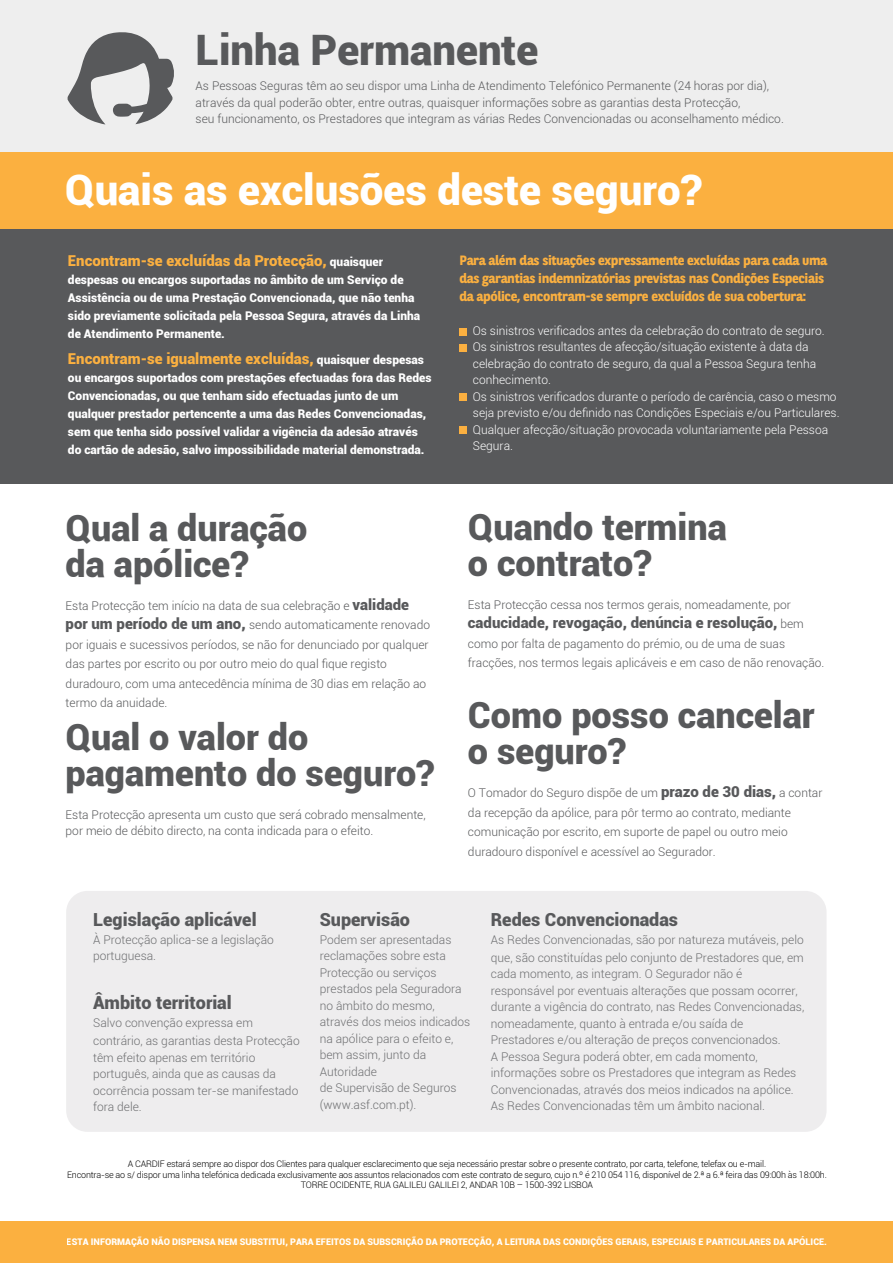
<style>
.page{position:relative;width:893px;height:1263px;background:#fff}
.page>*{position:absolute;margin:0;border:0;box-sizing:border-box;transform-origin:0 0}
.t1{font:900 42px "Roboto";color:#fff}
.t2{font:900 42px "Roboto";color:#58595b}
.t3{font:900 36px/36px "Roboto";color:#58595b}
.t4{font:900 18px "Roboto";color:#58595b}
.t5{font:900 15px "Roboto";color:#fbb040}
.t6{font:900 15px "Roboto";color:#58595b}
.t7{font:700 13.5px/18px "BNPP Sans";letter-spacing:-.025em;color:#fbb040}
.t8{font:300 12px/19.5px "Roboto";color:#58595b}
.t9{font:300 12px/16.5px "Roboto";color:#6e6f71}
.t10{font:900 12px/18px "Roboto";color:#fff}
.t11{font:300 12px/16.5px "Roboto";color:#fff}
.t12{font:900 9.15px "Roboto";color:#fff}
.t13{font:300 9px/10.5px "Roboto";letter-spacing:-.02em;color:#000;text-align:center}
.s1{font-size:12px;color:#fff}
.s2{font-weight:900;font-size:15px}
.s3{font-weight:300;font-size:12px}
</style>
<div class="page">
<div style="left:0;top:229px;width:893px;height:255px;background:#58595b"></div>
<div style="left:66px;top:891px;width:760px;height:241px;background:#eeedee;border-radius:21px"></div>
<div style="left:0;top:0;width:893px;height:152px;background:#eee"></div>
<div style="left:0;top:152px;width:893px;height:77px;background:#fbb040"></div>
<div style="left:0;top:1221px;width:893px;height:42px;background:#fbb040"></div>
<svg style="left:67px;top:32px;width:107px;height:93px"></svg>
<div style="left:460px;top:328px;width:7px;height:7px;background:#fbb040"></div>
<div style="left:460px;top:344px;width:7px;height:7px;background:#fbb040"></div>
<div style="left:460px;top:393px;width:7px;height:8px;background:#fbb040"></div>
<div style="left:460px;top:426px;width:7px;height:7px;background:#fbb040"></div>
<h1 class="t2" style="left:196px;top:20px;width:344px">Linha Permanente</h1>
<p class="t8" style="left:196px;top:77px;width:590px;line-height:16.5px">As Pessoas Seguras têm ao seu dispor uma Linha de Atendimento Telefónico Permanente (24 horas por dia), através da qual poderão obter, entre outras, quaisquer informações sobre as garantias desta Protecção,<br>seu funcionamento, os Prestadores que integram as várias Redes Convencionadas ou aconselhamento médico.</p>
<h1 class="t1" style="left:65px;top:160px;width:639px">Quais as exclusões deste seguro?</h1>
<p class="t5" style="left:68px;top:250px;width:317px">Encontram-se excluídas da Protecção, <span class="s1">quaisquer</span></p>
<p class="t10" style="left:68px;top:271px;width:354px">despesas ou encargos suportadas no âmbito de um Serviço de Assistência ou de uma Prestação Convencionada, que não tenha sido previamente solicitada pela Pessoa Segura, através da Linha de Atendimento Permanente.</p>
<p class="t5" style="left:68px;top:348px;width:358px">Encontram-se igualmente excluídas, <span class="s1">quaisquer despesas</span></p>
<p class="t10" style="left:68px;top:368px;width:365px">ou encargos suportados com prestações efectuadas fora das Redes Convencionadas, ou que tenham sido efectuadas junto de um qualquer prestador pertencente a uma das Redes Convencionadas, sem que tenha sido possível validar a vigência da adesão através do cartão de adesão, salvo impossibilidade material demonstrada.</p>
<h2 class="t3" style="left:66px;top:508px;width:243px">Qual a duração da apólice?</h2>
<p class="t8" style="left:66px;top:595px;width:366px">Esta Protecção tem início na data de sua celebração e <span class="s2">validade por um período de um ano,</span> sendo automaticamente renovado por iguais e sucessivos períodos, se não for denunciado por qualquer das partes por escrito ou por outro meio do qual fique registo duradouro, com uma antecedência mínima de 30 dias em relação ao termo da anuidade.</p>
<h2 class="t3" style="left:66px;top:717px;width:370px">Qual o valor do pagamento do seguro?</h2>
<p class="t8" style="left:66px;top:806px;width:362px;line-height:16.5px">Esta Protecção apresenta um custo que será cobrado mensalmente, por meio de débito directo, na conta indicada para o efeito.</p>
<p class="t7" style="left:459px;top:251px;width:369px">Para além das situações expressamente excluídas para cada uma das garantias indemnizatórias previstas nas Condições Especiais da apólice, encontram-se sempre excluídos de sua cobertura:</p>
<p class="t11" style="left:473px;top:322px;width:368px">Os sinistros verificados antes da celebração do contrato de seguro.<br>Os sinistros resultantes de afecção/situação existente à data da celebração do contrato de seguro, da qual a Pessoa Segura tenha conhecimento.<br>Os sinistros verificados durante o período de carência, caso o mesmo seja previsto e/ou definido nas Condições Especiais e/ou Particulares.<br>Qualquer afecção/situação provocada voluntariamente pela Pessoa Segura.</p>
<h2 class="t3" style="left:468px;top:507px;width:260px">Quando termina o contrato?</h2>
<p class="t8" style="left:468px;top:594px;width:324px">Esta Protecção cessa nos termos gerais, nomeadamente, por</p>
<p class="t6" style="left:468px;top:612px;width:337px">caducidade, revogação, denúncia e resolução, <span class="s3">bem</span></p>
<p class="t8" style="left:468px;top:633px;width:358px">como por falta de pagamento do prémio, ou de uma de suas fracções, nos termos legais aplicáveis e em caso de não renovação.</p>
<h2 class="t3" style="left:468px;top:696px;width:348px">Como posso cancelar o seguro?</h2>
<p class="t8" style="left:468px;top:782px;width:356px">O Tomador do Seguro dispõe de um <span class="s2">prazo de 30 dias,</span> a contar da recepção da apólice, para pôr termo ao contrato, mediante comunicação por escrito, em suporte de papel ou outro meio duradouro disponível e acessível ao Segurador.</p>
<h3 class="t4" style="left:93px;top:907px;width:165px">Legislação aplicável</h3>
<p class="t9" style="left:93px;top:931px;width:182px">À Protecção aplica-se a legislação portuguesa.</p>
<h3 class="t4" style="left:93px;top:990px;width:140px">Âmbito territorial</h3>
<p class="t9" style="left:93px;top:1013px;width:208px;line-height:18px">Salvo convenção expressa em contrário, as garantias desta Protecção</p>
<p class="t9" style="left:93px;top:1049px;width:207px">têm efeito apenas em território português, ainda que as causas da ocorrência possam ter-se manifestado fora dele.</p>
<h3 class="t4" style="left:320px;top:907px;width:92px">Supervisão</h3>
<p class="t9" style="left:320px;top:931px;width:152px">Podem ser apresentadas reclamações sobre esta<br>Protecção ou serviços prestados pela Seguradora no âmbito do mesmo, através dos meios indicados na apólice para o efeito e, bem assim, junto da<br>Autoridade<br>de Supervisão de Seguros (www.asf.com.pt).</p>
<h3 class="t4" style="left:491px;top:907px;width:189px">Redes Convencionadas</h3>
<p class="t9" style="left:491px;top:930px;width:314px;line-height:18px">As Redes Convencionadas, são por natureza mutáveis, pelo que, são constituídas pelo conjunto de Prestadores que, em</p>
<p class="t9" style="left:491px;top:965px;width:315px">cada momento, as integram. O Segurador não é responsável por eventuais alterações que possam ocorrer, durante a vigência do contrato, nas Redes Convencionadas, nomeadamente, quanto à entrada e/ou saída de Prestadores e/ou alteração de preços convencionados.<br>A Pessoa Segura poderá obter, em cada momento, informações sobre os Prestadores que integram as Redes Convencionadas, através dos meios indicados na apólice.<br>As Redes Convencionadas têm um âmbito nacional.</p>
<p class="t13" style="left:67px;top:1158px;width:761px">A CARDIF estará sempre ao dispor dos Clientes para qualquer esclarecimento que seja necessário prestar sobre o presente contrato, por carta, telefone, telefax ou e-mail.<br>Encontra-se ao s/ dispor uma linha telefónica dedicada exclusivamente aos assuntos relacionados com este contrato de seguro, cujo n.º é 210 054 116, disponível de 2.ª a 6.ª feira das 09:00h às 18:00h.<br>TORRE OCIDENTE, RUA GALILEU GALILEI 2, ANDAR 10B – 1500-392 LISBOA</p>
<p class="t12" style="left:67px;top:1235px;width:762px">ESTA INFORMAÇÃO NÃO DISPENSA NEM SUBSTITUI, PARA EFEITOS DA SUBSCRIÇÃO DA PROTECÇÃO, A LEITURA DAS CONDIÇÕES GERAIS, ESPECIAIS E PARTICULARES DA APÓLICE.</p>
</div>
